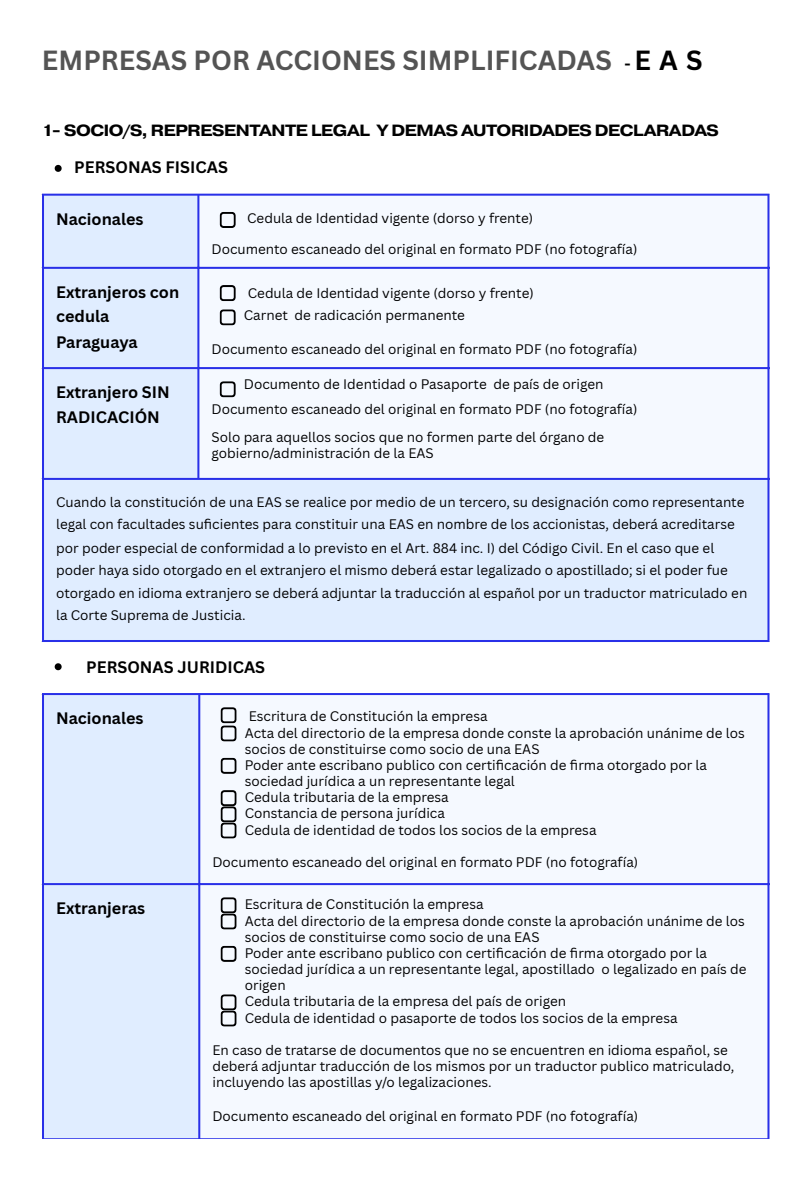
<style>
.page{position:relative;width:810px;height:1181px;background:#fff}
.page>*{position:absolute;margin:0;border:0;box-sizing:border-box;transform-origin:0 0}
.t1{font:700 27px "Canva Sans";color:#545454}
.t2{font:700 16.2px/24.8px "Canva Sans";color:#000}
.t3{font:700 16.2px "Pragmatica Ext";letter-spacing:-.025em;color:#000}
.t4{font:13.5px/16.2px "Canva Sans";color:#000}
.s1{font-size:16.2px;color:#000}
.s2{color:#000}
</style>
<div class="page">
<svg style="left:55px;top:165px;width:7px;height:7px"></svg>
<div style="left:44px;top:196px;width:723px;height:444px;background:#e0edff"></div>
<div style="left:199px;top:196px;width:568px;height:282px;background:#f5f9ff"></div>
<svg style="left:220px;top:212px;width:16px;height:16px"></svg>
<svg style="left:220px;top:285px;width:16px;height:16px"></svg>
<svg style="left:220px;top:309px;width:16px;height:16px"></svg>
<svg style="left:220px;top:381px;width:16px;height:16px"></svg>
<hr style="left:42px;top:196px;width:2px;height:444px;background:#2930e8">
<hr style="left:197px;top:196px;width:2px;height:282px;background:#2930e8">
<hr style="left:767px;top:196px;width:2px;height:444px;background:#2930e8">
<hr style="left:42px;top:194px;width:727px;height:2px;background:#2930e8">
<hr style="left:42px;top:267px;width:727px;height:2px;background:#2930e8">
<hr style="left:42px;top:367px;width:727px;height:2px;background:#2930e8">
<hr style="left:42px;top:478px;width:727px;height:2px;background:#2930e8">
<hr style="left:42px;top:640px;width:727px;height:2px;background:#2930e8">
<svg style="left:55px;top:663px;width:7px;height:7px"></svg>
<div style="left:44px;top:695px;width:154px;height:443px;background:#e0edff"></div>
<div style="left:200px;top:695px;width:567px;height:443px;background:#f5f9ff"></div>
<svg style="left:221px;top:707px;width:16px;height:34px"></svg>
<svg style="left:221px;top:757px;width:16px;height:17px"></svg>
<svg style="left:221px;top:790px;width:16px;height:48px"></svg>
<svg style="left:221px;top:897px;width:16px;height:32px"></svg>
<svg style="left:221px;top:945px;width:16px;height:16px"></svg>
<svg style="left:221px;top:994px;width:16px;height:32px"></svg>
<hr style="left:42px;top:695px;width:2px;height:443px;background:#2930e8">
<hr style="left:198px;top:695px;width:2px;height:443px;background:#2930e8">
<hr style="left:767px;top:695px;width:2px;height:443px;background:#2930e8">
<hr style="left:42px;top:693px;width:727px;height:2px;background:#2930e8">
<hr style="left:42px;top:883px;width:727px;height:2px;background:#2930e8">
<hr style="left:42px;top:1138px;width:727px;height:1px;background:#2930e8">
<p class="t1" style="left:42px;top:41px;width:662px">EMPRESAS POR ACCIONES SIMPLIFICADAS <span class="s1">-</span> <span class="s2">E A S</span></p>
<p class="t3" style="left:42px;top:120px;width:679px">1- SOCIO/S, REPRESENTANTE LEGAL Y DEMAS AUTORIDADES DECLARADAS</p>
<p class="t2" style="left:74px;top:155px;width:155px">PERSONAS FISICAS</p>
<p class="t2" style="left:56px;top:206px;width:89px">Nacionales</p>
<p class="t4" style="left:212px;top:241px;width:427px">Documento escaneado del original en formato PDF (no fotografía)</p>
<p class="t4" style="left:247px;top:210px;width:287px">Cedula de Identidad vigente (dorso y frente)</p>
<p class="t2" style="left:56px;top:279px;width:125px">Extranjeros con cedula<br>Paraguaya</p>
<p class="t2" style="left:56px;top:380px;width:115px;line-height:24.3px">Extranjero SIN<br>RADICACIÓN</p>
<p class="t4" style="left:248px;top:285px;width:287px">Cedula de Identidad vigente (dorso y frente)</p>
<p class="t4" style="left:244px;top:307px;width:223px">Carnet de radicación permanente</p>
<p class="t4" style="left:212px;top:340px;width:427px">Documento escaneado del original en formato PDF (no fotografía)</p>
<p class="t4" style="left:244px;top:376px;width:361px">Documento de Identidad o Pasaporte de país de origen</p>
<p class="t4" style="left:212px;top:400px;width:427px">Documento escaneado del original en formato PDF (no fotografía)</p>
<p class="t4" style="left:212px;top:428px;width:394px">Solo para aquellos socios que no formen parte del órgano de gobierno/administración de la EAS</p>
<p class="t4" style="left:56px;top:490px;width:693px;line-height:22.6px">Cuando la constitución de una EAS se realice por medio de un tercero, su designación como representante legal con facultades sufi cientes para constituir una EAS en nombre de los accionistas, deberá acreditarse por poder especial de conformidad a lo previsto en el Art. 884 inc. I) del Código Civil. En el caso que el poder haya sido otorgado en el extranjero el mismo deberá estar legalizado o apostillado; si el poder fue otorgado en idioma extranjero se deberá adjuntar la traducción al español por un traductor matriculado en la Corte Suprema de Justicia.</p>
<p class="t2" style="left:86px;top:654px;width:180px">PERSONAS JURIDICAS</p>
<p class="t2" style="left:56px;top:705px;width:89px">Nacionales</p>
<p class="t4" style="left:249px;top:708px;width:240px">Escritura de Constitución la empresa</p>
<p class="t4" style="left:245px;top:724px;width:502px">Acta del directorio de la empresa donde conste la aprobación unánime de los socios de constituirse como socio de una EAS</p>
<p class="t4" style="left:245px;top:756px;width:464px">Poder ante escribano publico con certificación de fi rma otorgado por la sociedad jurídica a un representante legal</p>
<p class="t4" style="left:245px;top:788px;width:206px">Cedula tributaria de la empresa</p>
<p class="t4" style="left:245px;top:805px;width:202px">Constancia de persona jurídica</p>
<p class="t4" style="left:245px;top:821px;width:353px">Cedula de identidad de todos los socios de la empresa</p>
<p class="t2" style="left:56px;top:895px;width:91px">Extranjeras</p>
<p class="t4" style="left:212px;top:853px;width:427px">Documento escaneado del original en formato PDF (no fotografía)</p>
<p class="t4" style="left:245px;top:896px;width:240px">Escritura de Constitución la empresa</p>
<p class="t4" style="left:245px;top:912px;width:502px">Acta del directorio de la empresa donde conste la aprobación unánime de los socios de constituirse como socio de una EAS</p>
<p class="t4" style="left:245px;top:944px;width:503px">Poder ante escribano publico con certificación de fi rma otorgado por la sociedad jurídica a un representante legal, apostillado o legalizado en país de origen</p>
<p class="t4" style="left:245px;top:993px;width:323px">Cedula tributaria de la empresa del país de origen</p>
<p class="t4" style="left:245px;top:1009px;width:434px">Cedula de identidad o pasaporte de todos los socios de la empresa</p>
<p class="t4" style="left:212px;top:1041px;width:523px">En caso de tratarse de documentos que no se encuentren en idioma español, se deberá adjuntar traducción de los mismos por un traductor publico matriculado, incluyendo las apostillas y/o legalizaciones.</p>
<p class="t4" style="left:212px;top:1107px;width:427px">Documento escaneado del original en formato PDF (no fotografía)</p>
</div>
